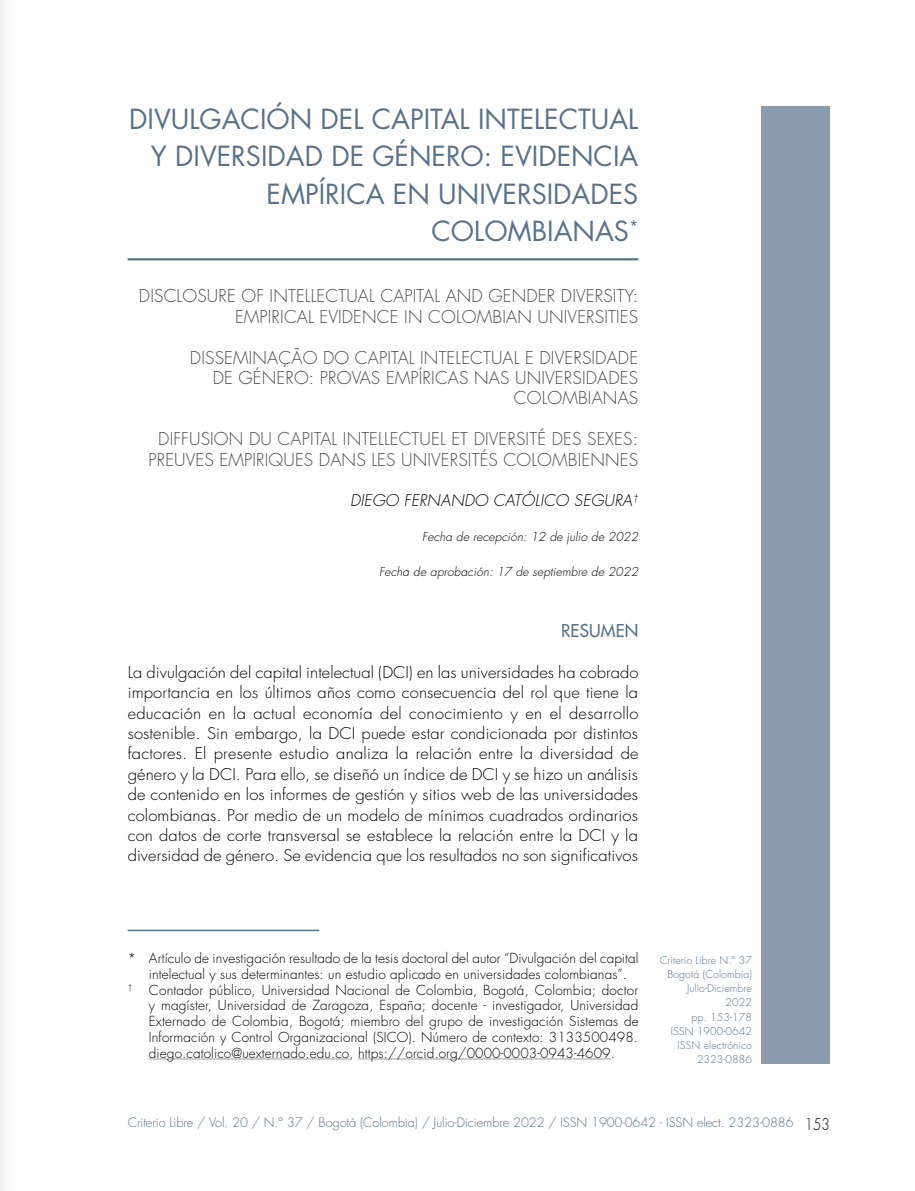
<style>
.page{position:relative;width:915px;height:1191px;background:#fff}
.page>*{position:absolute;margin:0;border:0;box-sizing:border-box;transform-origin:0 0}
.t1{font:27px/37.5px "Futura Std";color:#59728c;text-align:right}
.t2{font:300 17.25px/20.4px "Futura Std";letter-spacing:.01em;color:#4b4b4d;text-align:right}
.t3{font:500 17.25px "Futura Std";letter-spacing:.01em;color:#59728c}
.t4{font:300 15.75px/20.4px "Futura Std";letter-spacing:.005em;color:#000;text-align:justify;scale:1.05 1}
.t5{font:italic 300 15.75px "Futura Std";letter-spacing:.01em;color:#000}
.t6{font:300 13.5px "Futura Std";letter-spacing:.01em;color:#000}
.t7{font:300 12.75px "Futura Std";letter-spacing:-.005em;color:#59728c}
.t8{font:italic 300 12px "Futura Std";letter-spacing:.01em;color:#000}
.t9{font:300 10.5px/14.2px "Futura Std";letter-spacing:.01em;color:#59728c;text-align:right}
.s1{font-size:15.75px;color:#000}
</style>
<div class="page">
<div style="left:761px;top:106px;width:68px;height:957px;background:#8b9cae"></div>
<hr style="left:128px;top:258px;width:510px;height:2px;background:#59728c">
<hr style="left:128px;top:929px;width:191px;height:2px;background:#59728c">
<hr style="left:149px;top:1058px;width:200px;height:1px;background:#9c9e9f">
<hr style="left:358px;top:1058px;width:252px;height:1px;background:#9c9e9f">
<h1 class="t1" style="left:129px;top:100px;width:510px">DIVULGACIÓN DEL CAPITAL INTELECTUAL<br>Y DIVERSIDAD DE GÉNERO: EVIDENCIA<br>EMPÍRICA EN UNIVERSIDADES<br>COLOMBIANAS<sup>*</sup></h1>
<p class="t2" style="left:139px;top:286px;width:500px">DISCLOSURE OF INTELLECTUAL CAPITAL AND GENDER DIVERSITY:<br>EMPIRICAL EVIDENCE IN COLOMBIAN UNIVERSITIES</p>
<p class="t2" style="left:190px;top:348px;width:449px">DISSEMINAÇÃO DO CAPITAL INTELECTUAL E DIVERSIDADE<br>DE GÉNERO: PROVAS EMPÍRICAS NAS UNIVERSIDADES<br>COLOMBIANAS</p>
<p class="t2" style="left:148px;top:429px;width:491px;text-align:center">DIFFUSION DU CAPITAL INTELLECTUEL ET DIVERSITÉ DES SEXES:<br>PREUVES EMPIRIQUES DANS LES UNIVERSITÉS COLOMBIENNES</p>
<p class="t5" style="left:350px;top:491px;width:289px">DIEGO FERNANDO CATÓLICO SEGURA<sup>†</sup></p>
<p class="t8" style="left:422px;top:529px;width:218px">Fecha de recepción: 12 de julio de 2022</p>
<p class="t8" style="left:379px;top:564px;width:260px">Fecha de aprobación: 17 de septiembre de 2022</p>
<p class="t3" style="left:561px;top:620px;width:79px">RESUMEN</p>
<p class="t4" style="left:128px;top:662px;width:488px">La divulgación del capital intelectual (DCI) en las universidades ha cobrado importancia en los últimos años como consecuencia del rol que tiene la educación en la actual economía del conocimiento y en el desarrollo sostenible. Sin embargo, la DCI puede estar condicionada por distintos factores. El presente estudio analiza la relación entre la diversidad de género y la DCI. Para ello, se diseñó un índice de DCI y se hizo un análisis de contenido en los informes de gestión y sitios web de las universidades colombianas. Por medio de un modelo de mínimos cuadrados ordinarios con datos de corte transversal se establece la relación entre la DCI y la diversidad de género. Se evidencia que los resultados no son significativos</p>
<p class="t6" style="left:128px;top:950px;width:512px">* Artículo de investigación resultado de la tesis doctoral del autor “Divulgación del capital</p>
<p class="t6" style="left:149px;top:965px;width:479px">intelectual y sus determinantes: un estudio aplicado en universidades colombianas”.</p>
<p class="t6" style="left:128px;top:981px;width:512px"><sup>†</sup> Contador público, Universidad Nacional de Colombia, Bogotá, Colombia; doctor</p>
<p class="t6" style="left:149px;top:997px;width:490px">y magíster, Universidad de Zaragoza, España; docente - investigador, Universidad</p>
<p class="t6" style="left:149px;top:1013px;width:491px">Externado de Colombia, Bogotá; miembro del grupo de investigación Sistemas de</p>
<p class="t6" style="left:149px;top:1028px;width:490px">Información y Control Organizacional (SICO). Número de contexto: 3133500498.</p>
<p class="t6" style="left:149px;top:1044px;width:467px">diego.catolico@uexternado.edu.co, https://orcid.org/0000-0003-0943-4609.</p>
<p class="t9" style="left:659px;top:953px;width:94px">Criterio Libre N.º 37<br>Bogotá (Colombia)<br>Julio-Diciembre<br>2022<br>pp. 153-178<br>ISSN 1900-0642<br>ISSN electrónico<br>2323-0886</p>
<p class="t7" style="left:128px;top:1114px;width:703px">Criterio Libre / Vol. 20 / N.° 37 / Bogotá (Colombia) / Julio-Diciembre 2022 / ISSN 1900-0642 - ISSN elect. 2323-0886 <span class="s1">153</span></p>
</div>
